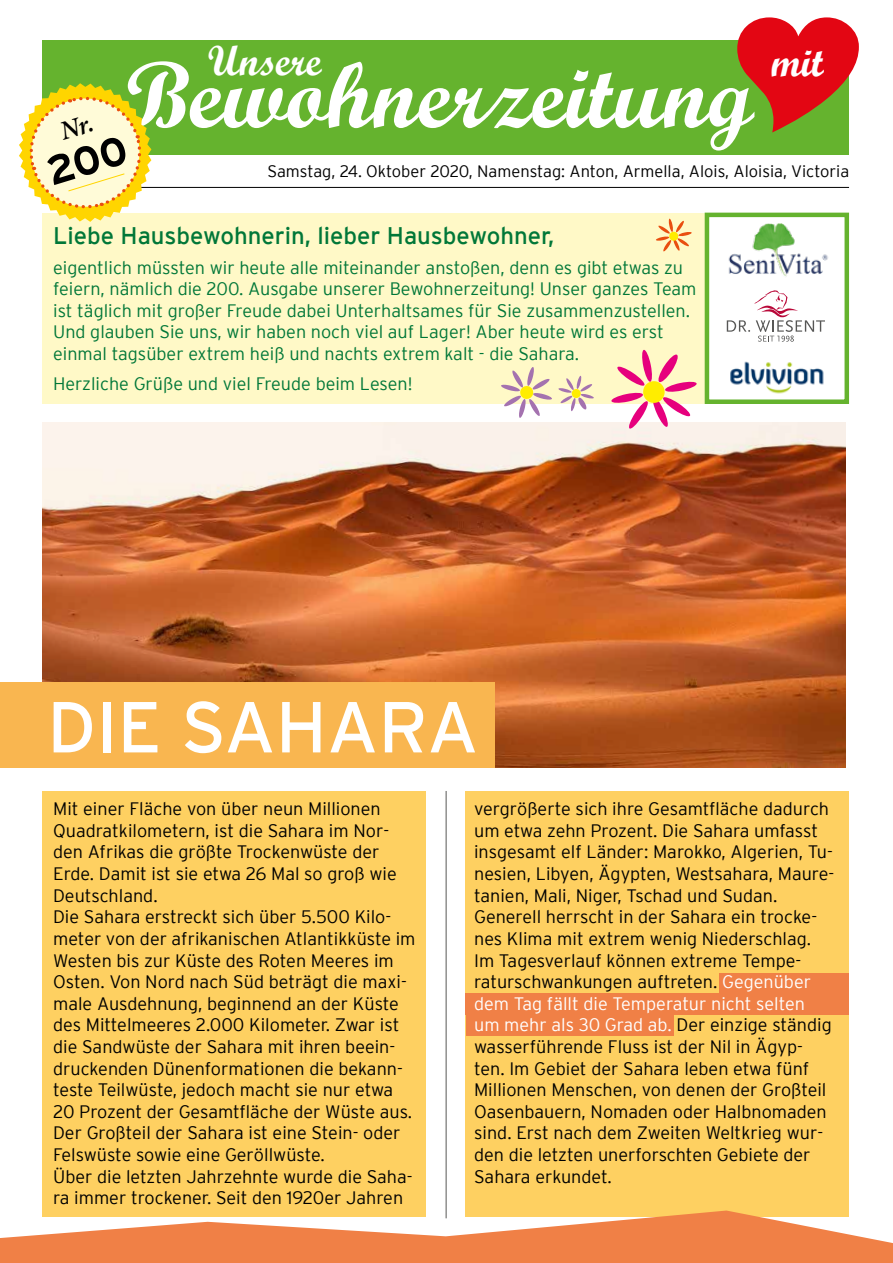
<style>
.page{position:relative;width:893px;height:1263px;background:#fff}
.page>*{position:absolute;margin:0;border:0;box-sizing:border-box;transform-origin:0 0}
.t1{font:93.9px "Script MT Bold";color:#fff}
.t2{font:72px "Interstate";color:#fff}
.t3{font:42px "Script MT Bold";color:#fff}
.t4{font:24px "Interstate";color:#007738}
.t5{font:300 18px/21.6px "Interstate";color:#000}
.t6{font:300 18px/21.6px "Interstate";color:#007738}
.t7{font:300 16.5px "Interstate";color:#000}
.s1{color:#fff}
</style>
<div class="page">
<img style="left:43px;top:423px;width:803px;height:344px">
<div style="left:0;top:683px;width:495px;height:85px;background:#f9b650"></div>
<div style="left:43px;top:213px;width:665px;height:191px;background:#fff9c7"></div>
<hr style="left:43px;top:187px;width:806px;height:1px;background:#000">
<svg style="left:656px;top:219px;width:36px;height:33px"></svg>
<svg style="left:611px;top:349px;width:86px;height:81px"></svg>
<div style="left:43px;top:40px;width:806px;height:115px;background:#65b32e"></div>
<div style="left:705px;top:213px;width:144px;height:191px;background:#fff;border:4px solid #65b32e"></div>
<img style="left:730px;top:361px;width:94px;height:33px">
<svg style="left:727px;top:290px;width:98px;height:52px"></svg>
<img style="left:728px;top:224px;width:100px;height:53px">
<svg style="left:558px;top:376px;width:36px;height:35px"></svg>
<svg style="left:501px;top:367px;width:51px;height:51px"></svg>
<div style="left:466px;top:791px;width:383px;height:425px;background:#fed061"></div>
<div style="left:43px;top:791px;width:383px;height:425px;background:#fed061"></div>
<hr style="left:446px;top:791px;width:1px;height:427px;background:#575756">
<svg style="left:0;top:1210px;width:893px;height:53px;fill:#f08046"></svg>
<div style="left:719px;top:973px;width:130px;height:30px;background:#f08046"></div>
<div style="left:466px;top:1008px;width:207px;height:28px;background:#f08046"></div>
<div style="left:466px;top:994px;width:383px;height:21px;background:#f08046"></div>
<svg style="left:19px;top:83px;width:132px;height:139px"></svg>
<h3 class="t3" style="left:208px;top:35px;width:115px">Unsere</h3>
<h3 class="t3" style="left:771px;top:36px;width:54px">mit</h3>
<h1 class="t1" style="left:118px;top:38px;width:637px">Bewohnerzeitung</h1>
<p class="t7" style="left:267px;top:162px;width:583px">Samstag, 24. Oktober 2020, Namenstag: Anton, Armella, Alois, Aloisia, Victoria</p>
<h3 class="t4" style="left:53px;top:222px;width:503px">Liebe Hausbewohnerin, lieber Hausbewohner,</h3>
<p class="t6" style="left:53px;top:256px;width:645px">eigentlich müssten wir heute alle miteinander anstoßen, denn es gibt etwas zu feiern, nämlich die 200. Ausgabe unserer Bewohnerzeitung! Unser ganzes Team ist täglich mit großer Freude dabei Unterhaltsames für Sie zusammenzustellen.<br>Und glauben Sie uns, wir haben noch viel auf Lager! Aber heute wird es erst einmal tagsüber extrem heiß und nachts extrem kalt - die Sahara.</p>
<p class="t6" style="left:53px;top:373px;width:361px">Herzliche Grüße und viel Freude beim Lesen!</p>
<h2 class="t2" style="left:47px;top:687px;width:433px">DIE SAHARA</h2>
<p class="t5" style="left:53px;top:798px;width:364px">Mit einer Fläche von über neun Millionen Quadratkilometern, ist die Sahara im Nor&shy;den Afrikas die größte Trockenwüste der Erde. Damit ist sie etwa 26 Mal so groß wie Deutschland.<br>Die Sahara erstreckt sich über 5.500 Kilo&shy;meter von der afrikanischen Atlantikküste im Westen bis zur Küste des Roten Meeres im Osten. Von Nord nach Süd beträgt die maxi&shy;male Ausdehnung, beginnend an der Küste des Mittelmeeres 2.000 Kilometer. Zwar ist die Sandwüste der Sahara mit ihren beein&shy;druckenden Dünenformationen die bekann&shy;teste Teilwüste, jedoch macht sie nur etwa 20 Prozent der Gesamtfläche der Wüste aus.<br>Der Großteil der Sahara ist eine Stein- oder Felswüste sowie eine Geröllwüste.<br>Über die letzten Jahrzehnte wurde die Saha&shy;ra immer trockener. Seit den 1920er Jahren</p>
<p class="t5" style="left:474px;top:798px;width:362px">vergrößerte sich ihre Gesamtfläche dadurch um etwa zehn Prozent. Die Sahara umfasst insgesamt elf Länder: Marokko, Algerien, Tu&shy;nesien, Libyen, Ägypten, Westsahara, Maure&shy;tanien, Mali, Niger, Tschad und Sudan.<br>Generell herrscht in der Sahara ein trocke&shy;nes Klima mit extrem wenig Niederschlag.<br>Im Tagesverlauf können extreme Tempe&shy;raturschwankungen auftreten. <span class="s1">Gegenüber dem Tag fällt die Temperatur nicht selten um mehr als 30 Grad ab.</span> Der einzige ständig wasserführende Fluss ist der Nil in Ägyp&shy;ten. Im Gebiet der Sahara leben etwa fünf Millionen Menschen, von denen der Großteil Oasenbauern, Nomaden oder Halbnomaden sind. Erst nach dem Zweiten Weltkrieg wur&shy;den die letzten unerforschten Gebiete der Sahara erkundet.</p>
</div>
